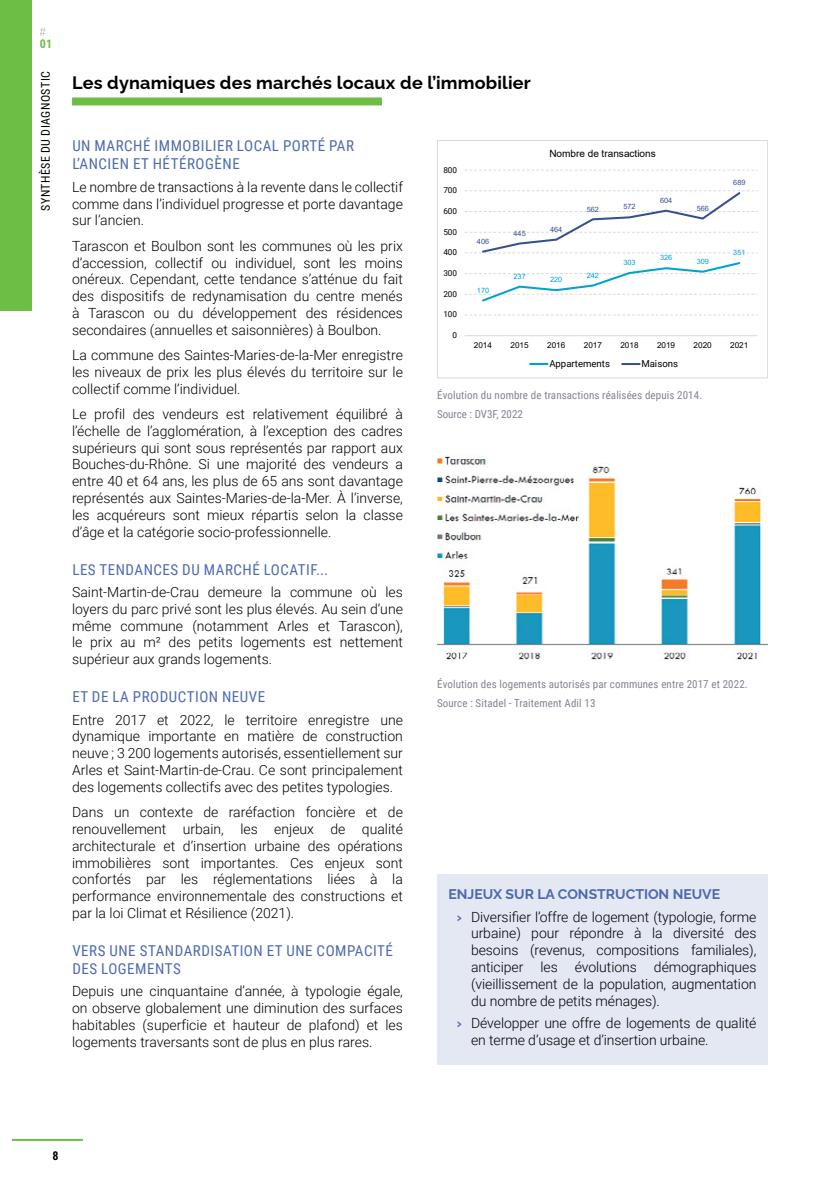
<style>
.page{position:relative;width:840px;height:1191px;background:#fff}
.page>*{position:absolute;margin:0;border:0;box-sizing:border-box;transform-origin:0 0}
.t1{font:700 18px "Raleway";letter-spacing:.01em;color:#000}
.t2{font:15px/18px "Roboto Condensed";letter-spacing:.035em;color:#4d69b0}
.t3{font:300 14px/16.8px "Roboto";color:#000;text-align:justify}
.t4{font:700 14px "Raleway";color:#4d69b0}
.t5{font:12px "Roboto Condensed";letter-spacing:.035em;color:#000}
.t6{font:700 12px "Roboto Condensed";color:#6dbe45}
.t7{font:100 12px "Roboto";color:#000}
.t8{font:700 12px "Roboto Condensed";color:#000}
.t9{font:11px/18.8px "Roboto Condensed";letter-spacing:.01em;color:#848292}
.t10{font:10px "Arial";color:#000}
.t11{font:9.6px "Roboto";letter-spacing:.005em;color:#000}
.t12{font:8.2px "Arial";letter-spacing:.005em;color:#000}
.t13{font:8.2px "Roboto";color:#000}
.t14{font:7.4px "Arial";letter-spacing:-.005em;color:#00a3ce}
.t15{font:7.4px "Arial";letter-spacing:-.005em;color:#374f90}
.s1{font-family:"Raleway";font-weight:700;color:#4d69b0}
</style>
<div class="page">
<div style="left:0;top:0;width:31px;height:311px;background:#6dbe45"></div>
<hr style="left:12px;top:1139px;width:71px;height:2px;background:#6dbe45">
<svg style="left:465px;top:315px;width:292px;height:1px"></svg>
<svg style="left:465px;top:170px;width:292px;height:1px"></svg>
<hr style="left:464px;top:335px;width:293px;height:1px;background:#d9d9d9">
<svg style="left:465px;top:262px;width:292px;height:40px"></svg>
<svg style="left:465px;top:190px;width:292px;height:64px"></svg>
<svg style="left:529px;top:363px;width:18px;height:2px"></svg>
<svg style="left:621px;top:363px;width:18px;height:2px"></svg>
<div style="left:437px;top:140px;width:330px;height:238px;border:1px solid #d9d9d9"></div>
<img style="left:437px;top:465px;width:330px;height:196px">
<img style="left:437px;top:454px;width:144px;height:109px">
<div style="left:437px;top:874px;width:330px;height:191px;background:#e4e8f3"></div>
<div style="left:72px;top:97px;width:310px;height:8px;background:#6dbe45"></div>
<p class="t7" style="left:40px;top:24px;width:8px">#</p>
<p class="t6" style="left:40px;top:36px;width:14px">01</p>
<p class="t5" style="left:37px;top:211px;width:141px;rotate:-90deg">SYNTHÈSE DU DIAGNOSTIC</p>
<p class="t1" style="left:72px;top:69px;width:460px">Les dynamiques des marchés locaux de l’immobilier</p>
<p class="t2" style="left:72px;top:136px;width:283px">UN MARCHÉ IMMOBILIER LOCAL PORTÉ PAR<br>L’ANCIEN ET HÉTÉROGÈNE</p>
<p class="t3" style="left:72px;top:178px;width:332px">Le nombre de transactions à la revente dans le collectif comme dans l’individuel progresse et porte davantage sur l’ancien.</p>
<p class="t3" style="left:72px;top:237px;width:332px">Tarascon et Boulbon sont les communes où les prix d’accession, collectif ou individuel, sont les moins onéreux. Cependant, cette tendance s’atténue du fait des dispositifs de redynamisation du centre menés à Tarascon ou du développement des résidences secondaires (annuelles et saisonnières) à Boulbon.</p>
<p class="t3" style="left:72px;top:346px;width:332px">La commune des Saintes-Maries-de-la-Mer enregistre les niveaux de prix les plus élevés du territoire sur le collectif comme l’individuel.</p>
<p class="t3" style="left:72px;top:405px;width:332px">Le profil des vendeurs est relativement équilibré à l’échelle de l’agglomération, à l’exception des cadres supérieurs qui sont sous représentés par rapport aux Bouches-du-Rhône. Si une majorité des vendeurs a entre 40 et 64 ans, les plus de 65 ans sont davantage représentés aux Saintes-Maries-de-la-Mer. À l’inverse, les acquéreurs sont mieux répartis selon la classe d’âge et la catégorie socio-professionnelle.</p>
<p class="t2" style="left:72px;top:559px;width:257px">LES TENDANCES DU MARCHÉ LOCATIF...</p>
<p class="t3" style="left:72px;top:583px;width:332px">Saint-Martin-de-Crau demeure la commune où les loyers du parc privé sont les plus élevés. Au sein d’une même commune (notamment Arles et Tarascon), le prix au m² des petits logements est nettement supérieur aux grands logements.</p>
<p class="t2" style="left:72px;top:687px;width:194px">ET DE LA PRODUCTION NEUVE</p>
<p class="t3" style="left:72px;top:710px;width:332px">Entre 2017 et 2022, le territoire enregistre une dynamique importante en matière de construction neuve ; 3 200 logements autorisés, essentiellement sur Arles et Saint-Martin-de-Crau. Ce sont principalement des logements collectifs avec des petites typologies.</p>
<p class="t3" style="left:72px;top:803px;width:332px">Dans un contexte de raréfaction foncière et de renouvellement urbain, les enjeux de qualité architecturale et d’insertion urbaine des opérations immobilières sont importantes. Ces enjeux sont confortés par les réglementations liées à la performance environnementale des constructions et par la loi Climat et Résilience (2021).</p>
<p class="t2" style="left:72px;top:941px;width:322px">VERS UNE STANDARDISATION ET UNE COMPACITÉ<br>DES LOGEMENTS</p>
<p class="t3" style="left:72px;top:982px;width:332px">Depuis une cinquantaine d’année, à typologie égale, on observe globalement une diminution des surfaces habitables (superficie et hauteur de plafond) et les logements traversants sont de plus en plus rares.</p>
<p class="t13" style="left:443px;top:164px;width:15px">800</p>
<p class="t13" style="left:443px;top:185px;width:15px">700</p>
<p class="t13" style="left:443px;top:205px;width:15px">600</p>
<p class="t13" style="left:443px;top:226px;width:15px">500</p>
<p class="t13" style="left:443px;top:247px;width:15px">400</p>
<p class="t13" style="left:443px;top:267px;width:15px">300</p>
<p class="t13" style="left:443px;top:288px;width:15px">200</p>
<p class="t13" style="left:443px;top:309px;width:15px">100</p>
<p class="t13" style="left:452px;top:329px;width:6px">0</p>
<p class="t15" style="left:476px;top:236px;width:14px">406</p>
<p class="t14" style="left:476px;top:285px;width:14px">170</p>
<p class="t15" style="left:513px;top:228px;width:14px">445</p>
<p class="t14" style="left:513px;top:271px;width:14px">237</p>
<p class="t10" style="left:549px;top:146px;width:108px">Nombre de transactions</p>
<p class="t15" style="left:550px;top:224px;width:14px">464</p>
<p class="t14" style="left:550px;top:274px;width:14px">220</p>
<p class="t15" style="left:586px;top:204px;width:14px">562</p>
<p class="t15" style="left:623px;top:202px;width:14px">572</p>
<p class="t14" style="left:586px;top:270px;width:14px">242</p>
<p class="t14" style="left:623px;top:257px;width:14px">303</p>
<p class="t15" style="left:659px;top:195px;width:14px">604</p>
<p class="t14" style="left:659px;top:253px;width:14px">326</p>
<p class="t15" style="left:696px;top:203px;width:14px">566</p>
<p class="t14" style="left:696px;top:256px;width:14px">309</p>
<p class="t15" style="left:732px;top:177px;width:14px">689</p>
<p class="t14" style="left:732px;top:247px;width:14px">351</p>
<p class="t12" style="left:473px;top:339px;width:20px">2014</p>
<p class="t12" style="left:510px;top:339px;width:20px">2015</p>
<p class="t12" style="left:547px;top:339px;width:20px">2016</p>
<p class="t12" style="left:583px;top:339px;width:20px">2017</p>
<p class="t12" style="left:620px;top:339px;width:20px">2018</p>
<p class="t12" style="left:656px;top:339px;width:20px">2019</p>
<p class="t12" style="left:693px;top:339px;width:20px">2020</p>
<p class="t12" style="left:729px;top:339px;width:20px">2021</p>
<p class="t11" style="left:549px;top:357px;width:62px">Appartements</p>
<p class="t11" style="left:641px;top:357px;width:38px">Maisons</p>
<p class="t9" style="left:437px;top:385px;width:266px">Évolution du nombre de transactions réalisées depuis 2014.<br>Source : DV3F, 2022</p>
<p class="t9" style="left:437px;top:674px;width:312px">Évolution des logements autorisés par communes entre 2017 et 2022.<br>Source : Sitadel - Traitement Adil 13</p>
<p class="t4" style="left:448px;top:883px;width:273px">ENJEUX SUR LA CONSTRUCTION NEUVE</p>
<p class="t3" style="left:471px;top:907px;width:287px;text-indent:-14px"><span class="s1">›</span> Diversifier l’offre de logement (typologie, forme urbaine) pour répondre à la diversité des besoins (revenus, compositions familiales), anticiper les évolutions démographiques (vieillissement de la population, augmentation du nombre de petits ménages).</p>
<p class="t3" style="left:471px;top:1014px;width:287px;text-indent:-14px"><span class="s1">›</span> Développer une offre de logements de qualité en terme d’usage et d’insertion urbaine.</p>
<p class="t8" style="left:52px;top:1147px;width:8px">8</p>
</div>
